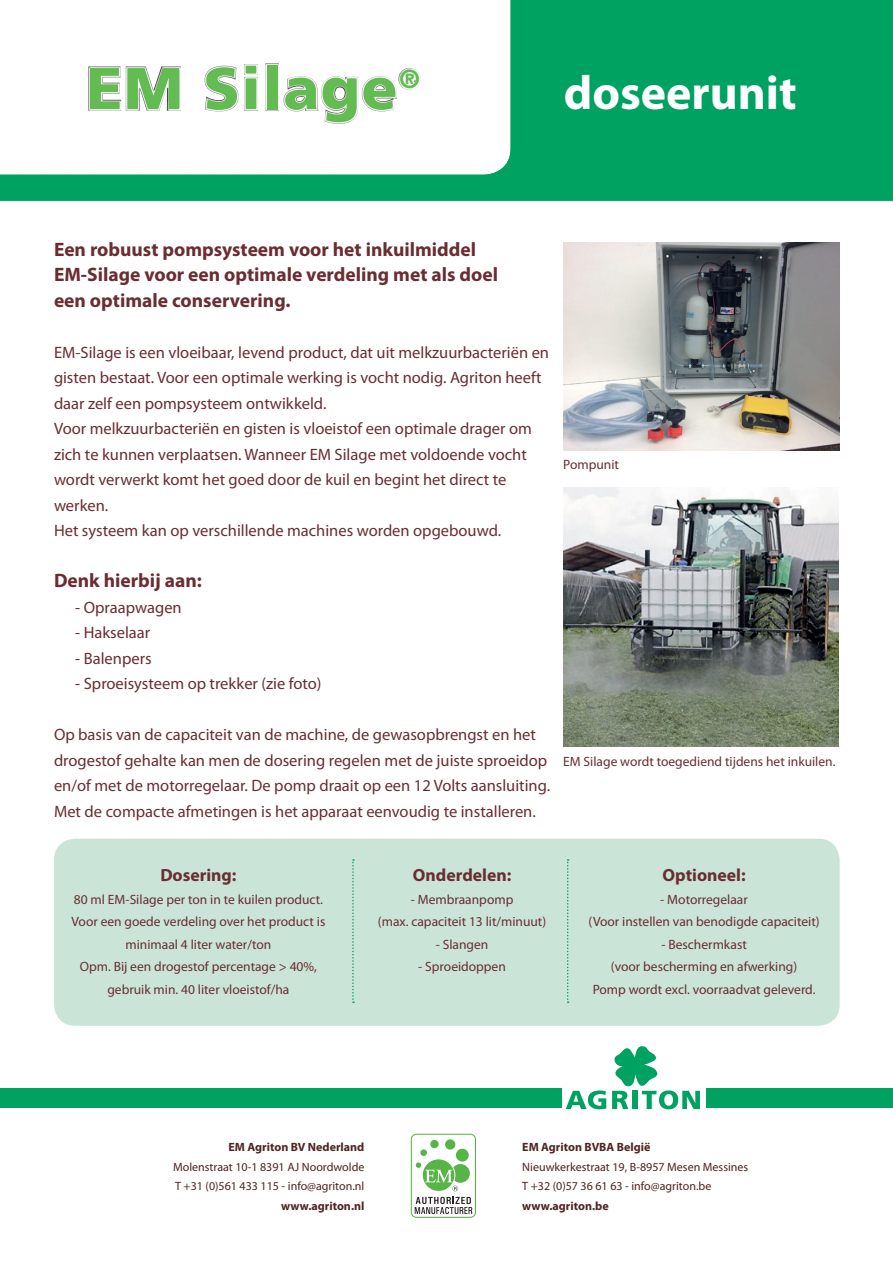
<style>
.page{position:relative;width:893px;height:1263px;background:#fff}
.page>*{position:absolute;margin:0;border:0;box-sizing:border-box;transform-origin:0 0}
.t1{font:900 58.8px "Frutiger";letter-spacing:.025em;color:#63bc52}
.t2{font:700 48px "Myriad Pro";color:#fff}
.t3{font:900 26.25px "Frutiger";color:#63bc52}
.t4{font:700 19.5px/25.5px "Myriad Pro";color:#6a2d32}
.t5{font:700 17.7px "Myriad Pro";color:#6a2d32}
.t6{font:16.5px/25.5px "Myriad Pro";color:#6a2d32}
.t7{font:13.5px/22.5px "Myriad Pro";color:#6a2d32;text-align:center}
.t8{font:12px/19.5px "Myriad Pro";color:#512423}
.t9{font:700 12px "Myriad Pro";color:#512423}
</style>
<div class="page">
<div style="left:0;top:1088px;width:893px;height:20px;background:#00a261"></div>
<div style="left:562px;top:1042px;width:144px;height:73px;background:#fff"></div>
<svg style="left:566px;top:1090px;width:40px;height:19px"></svg>
<svg style="left:612px;top:1046px;width:88px;height:63px"></svg>
<div style="left:0;top:0;width:893px;height:201px;background:#00a261"></div>
<svg style="left:0;top:0;width:511px;height:175px"></svg>
<svg style="left:88px;top:63px;width:328px;height:61px"></svg>
<img style="left:321px;top:76px;width:37px;height:48px">
<img style="left:284px;top:76px;width:34px;height:35px">
<img style="left:362px;top:76px;width:35px;height:35px">
<img style="left:205px;top:66px;width:34px;height:45px">
<img style="left:265px;top:63px;width:14px;height:48px">
<img style="left:244px;top:77px;width:14px;height:34px">
<img style="left:126px;top:66px;width:55px;height:45px">
<img style="left:88px;top:66px;width:33px;height:45px">
<img style="left:293px;top:94px;width:15px;height:10px">
<img style="left:332px;top:84px;width:16px;height:19px">
<img style="left:372px;top:83px;width:15px;height:9px">
<img style="left:398px;top:68px;width:23px;height:22px">
<img style="left:244px;top:64px;width:14px;height:11px">
<div style="left:54px;top:839px;width:786px;height:187px;background:#cae5d7;border-radius:21px"></div>
<svg style="left:352px;top:859px;width:2px;height:144px"></svg>
<svg style="left:567px;top:859px;width:2px;height:144px"></svg>
<img style="left:563px;top:488px;width:276px;height:259px">
<img style="left:563px;top:243px;width:277px;height:207px">
<svg style="left:410px;top:1133px;width:67px;height:86px"></svg>
<div style="left:411px;top:1134px;width:65px;height:84px;background:#69bb5b;border-radius:6px"></div>
<div style="left:412px;top:1135px;width:63px;height:82px;background:#fff;border-radius:5px"></div>
<svg style="left:415px;top:1197px;width:57px;height:17px"></svg>
<div style="left:430px;top:1140px;width:9px;height:8px;background:#57b447;border-radius:50%"></div>
<div style="left:445px;top:1139px;width:10px;height:10px;background:#57b447;border-radius:50%"></div>
<div style="left:456px;top:1149px;width:13px;height:12px;background:#57b447;border-radius:50%"></div>
<div style="left:420px;top:1149px;width:7px;height:7px;background:#57b447;border-radius:50%"></div>
<svg style="left:416px;top:1159px;width:54px;height:32px"></svg>
<h1 class="t1" style="left:86px;top:53px;width:313px">EM Silage</h1>
<h3 class="t3" style="left:399px;top:63px;width:23px">®</h3>
<h2 class="t2" style="left:564px;top:66px;width:234px">doseerunit</h2>
<p class="t4" style="left:54px;top:237px;width:446px">Een robuust pompsysteem voor het inkuilmiddel<br>EM-Silage voor een optimale verdeling met als doel een optimale conservering.</p>
<p class="t6" style="left:54px;top:340px;width:497px">EM-Silage is een vloeibaar, levend product, dat uit melkzuurbacteriën en gisten bestaat. Voor een optimale werking is vocht nodig. Agriton heeft daar zelf een pompsysteem ontwikkeld.<br>Voor melkzuurbacteriën en gisten is vloeistof een optimale drager om zich te kunnen verplaatsen. Wanneer EM Silage met voldoende vocht wordt verwerkt komt het goed door de kuil en begint het direct te werken.<br>Het systeem kan op verschillende machines worden opgebouwd.</p>
<p class="t4" style="left:54px;top:568px;width:149px">Denk hierbij aan:</p>
<p class="t6" style="left:75px;top:595px;width:108px">- Opraapwagen</p>
<p class="t6" style="left:75px;top:620px;width:77px">- Hakselaar</p>
<p class="t6" style="left:75px;top:646px;width:78px">- Balenpers</p>
<p class="t6" style="left:75px;top:671px;width:248px">- Sproeisysteem op trekker (zie foto)</p>
<p class="t6" style="left:54px;top:722px;width:498px">Op basis van de capaciteit van de machine, de gewasopbrengst en het drogestof gehalte kan men de dosering regelen met de juiste sproeidop en/of met de motorregelaar. De pomp draait op een 12 Volts aansluiting.<br>Met de compacte afmetingen is het apparaat eenvoudig te installeren.</p>
<p class="t7" style="left:563px;top:453px;width:57px">Pompunit</p>
<p class="t7" style="left:563px;top:750px;width:274px">EM Silage wordt toegediend tijdens het inkuilen.</p>
<p class="t5" style="left:160px;top:865px;width:78px">Dosering:</p>
<p class="t7" style="left:72px;top:888px;width:255px">80 ml EM-Silage per ton in te kuilen product.<br>Voor een goede verdeling over het product is minimaal 4 liter water/ton<br>Opm. Bij een drogestof percentage &gt; 40%, gebruik min. 40 liter vloeistof/ha</p>
<p class="t5" style="left:413px;top:865px;width:100px">Onderdelen:</p>
<p class="t7" style="left:378px;top:888px;width:170px">- Membraanpomp<br>(max. capaciteit 13 lit/minuut)</p>
<p class="t7" style="left:436px;top:933px;width:54px">- Slangen</p>
<p class="t7" style="left:418px;top:956px;width:89px">- Sproeidoppen</p>
<p class="t5" style="left:662px;top:865px;width:85px">Optioneel:</p>
<p class="t7" style="left:589px;top:888px;width:233px">- Motorregelaar<br>(Voor instellen van benodigde capaciteit)</p>
<p class="t7" style="left:593px;top:933px;width:224px">- Beschermkast<br>(voor bescherming en afwerking)<br>Pomp wordt excl. voorraadvat geleverd.</p>
<p class="t9" style="left:228px;top:1140px;width:137px">EM Agriton BV Nederland</p>
<p class="t8" style="left:173px;top:1157px;width:193px">Molenstraat 10-1 8391 AJ Noordwolde<br>T +31 (0)561 433 115 - info@agriton.nl</p>
<p class="t9" style="left:281px;top:1199px;width:85px">www.agriton.nl</p>
<p class="t9" style="left:522px;top:1140px;width:130px">EM Agriton BVBA België</p>
<p class="t8" style="left:522px;top:1157px;width:228px">Nieuwkerkestraat 19, B-8957 Mesen Messines<br>T +32 (0)57 36 61 63 - info@agriton.be</p>
<p class="t9" style="left:522px;top:1199px;width:88px">www.agriton.be</p>
</div>
